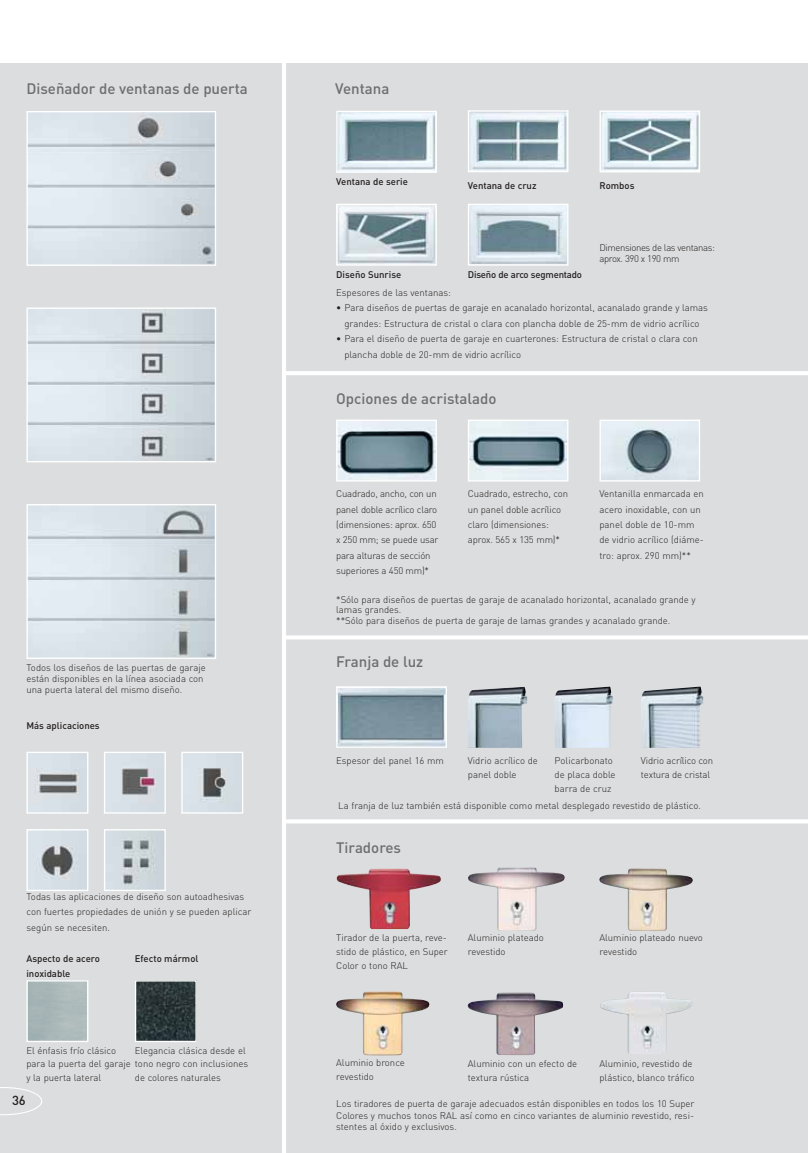
<style>
.page{position:relative;width:808px;height:1153px;background:#fff}
.page>*{position:absolute;margin:0;border:0;box-sizing:border-box;transform-origin:0 0}
.t1{font:500 15px "DIN";color:#6d6e70}
.t2{font:500 12.9px "DIN";color:#231f20}
.t3{font:300 9.6px/13.6px "DIN";color:#231f20}
.t4{font:300 9.6px/15.5px "DIN";letter-spacing:-.02em;color:#231f20}
.t5{font:500 9.6px/15.5px "DIN";color:#231f20}
.t6{font:300 9.6px/10.6px "DIN";letter-spacing:-.04em;color:#231f20}
.t7{font:500 9.6px "DIN";letter-spacing:-.02em;color:#231f20}
</style>
<div class="page">
<div style="left:0;top:63px;width:808px;height:1089px;background:#dcddde"></div>
<img style="left:28px;top:113px;width:186px;height:151px">
<div style="left:26px;top:111px;width:190px;height:155px;border:1px solid #fff"></div>
<hr style="left:282px;top:50px;width:4px;height:1102px;background:#fff">
<img style="left:28px;top:506px;width:186px;height:151px">
<div style="left:26px;top:504px;width:190px;height:155px;border:1px solid #fff"></div>
<img style="left:28px;top:309px;width:186px;height:151px">
<div style="left:26px;top:307px;width:190px;height:155px;border:1px solid #fff"></div>
<img style="left:336px;top:991px;width:93px;height:64px">
<img style="left:468px;top:992px;width:95px;height:63px">
<img style="left:599px;top:868px;width:94px;height:63px">
<img style="left:336px;top:868px;width:105px;height:61px">
<img style="left:468px;top:867px;width:96px;height:63px">
<img style="left:601px;top:421px;width:97px;height:58px">
<div style="left:599px;top:419px;width:101px;height:62px;border:1px solid #fff"></div>
<hr style="left:282px;top:819px;width:526px;height:4px;background:#fff">
<hr style="left:282px;top:371px;width:526px;height:4px;background:#fff">
<svg style="left:286px;top:635px;width:522px;height:4px;fill:#fff"></svg>
<img style="left:28px;top:753px;width:51px;height:58px">
<div style="left:26px;top:751px;width:62px;height:62px;border:1px solid #fff"></div>
<img style="left:106px;top:753px;width:51px;height:58px">
<div style="left:104px;top:751px;width:62px;height:62px;border:1px solid #fff"></div>
<img style="left:183px;top:753px;width:58px;height:58px">
<div style="left:181px;top:751px;width:62px;height:62px;border:1px solid #fff"></div>
<img style="left:28px;top:831px;width:58px;height:58px">
<div style="left:26px;top:829px;width:62px;height:62px;border:1px solid #fff"></div>
<img style="left:121px;top:831px;width:43px;height:58px">
<div style="left:104px;top:829px;width:62px;height:62px;border:1px solid #fff"></div>
<div style="left:26px;top:980px;width:62px;height:62px;border:1px solid #fff"></div>
<img style="left:137px;top:982px;width:58px;height:58px">
<div style="left:135px;top:980px;width:62px;height:62px;border:1px solid #fff"></div>
<img style="left:641px;top:686px;width:62px;height:61px">
<img style="left:554px;top:686px;width:59px;height:62px">
<img style="left:468px;top:687px;width:59px;height:61px">
<img style="left:338px;top:113px;width:97px;height:58px">
<div style="left:336px;top:111px;width:101px;height:62px;border:1px solid #fff"></div>
<img style="left:601px;top:112px;width:97px;height:58px">
<div style="left:599px;top:110px;width:101px;height:62px;border:1px solid #fff"></div>
<img style="left:470px;top:112px;width:96px;height:58px">
<div style="left:468px;top:110px;width:100px;height:62px;border:1px solid #fff"></div>
<img style="left:470px;top:206px;width:96px;height:58px">
<div style="left:468px;top:204px;width:100px;height:62px;border:1px solid #fff"></div>
<img style="left:338px;top:206px;width:97px;height:58px">
<div style="left:336px;top:204px;width:101px;height:62px;border:1px solid #fff"></div>
<img style="left:338px;top:688px;width:107px;height:57px">
<div style="left:336px;top:686px;width:111px;height:61px;border:1px solid #fff"></div>
<img style="left:338px;top:421px;width:97px;height:58px">
<div style="left:336px;top:419px;width:101px;height:62px;border:1px solid #fff"></div>
<img style="left:470px;top:421px;width:96px;height:58px">
<div style="left:468px;top:419px;width:100px;height:62px;border:1px solid #fff"></div>
<img style="left:600px;top:992px;width:93px;height:61px">
<svg style="left:0;top:1087px;width:42px;height:28px"></svg>
<h1 class="t1" style="left:26px;top:84px;width:223px">Diseñador de ventanas de puerta</h1>
<h1 class="t1" style="left:335px;top:84px;width:56px">Ventana</h1>
<p class="t5" style="left:336px;top:175px;width:73px">Ventana de serie</p>
<p class="t5" style="left:468px;top:179px;width:70px">Ventana de cruz</p>
<p class="t5" style="left:599px;top:179px;width:36px">Rombos</p>
<p class="t5" style="left:336px;top:268px;width:67px">Diseño Sunrise</p>
<p class="t7" style="left:468px;top:271px;width:116px">Diseño de arco segmentado</p>
<p class="t6" style="left:599px;top:243px;width:117px">Dimensiones de las ventanas: aprox. 390 x 190 mm</p>
<p class="t3" style="left:336px;top:286px;width:116px">Espesores de las ventanas:</p>
<p class="t3" style="left:336px;top:301px;width:373px;line-height:15.5px;text-align:center">• Para diseños de puertas de garaje en acanalado horizontal, acanalado grande y lamas grandes: Estructura de cristal o clara con plancha doble de 25-mm de vidrio acrílico</p>
<p class="t3" style="left:344px;top:332px;width:355px;line-height:15.5px;text-indent:-8px">• Para el diseño de puerta de garaje en cuarterones: Estructura de cristal o clara con plancha doble de 20-mm de vidrio acrílico</p>
<h1 class="t1" style="left:336px;top:393px;width:162px">Opciones de acristalado</h1>
<p class="t4" style="left:336px;top:487px;width:104px">Cuadrado, ancho, con un panel doble acrílico claro (dimensiones: aprox. 650 x 250 mm; se puede usar para alturas de sección superiores a 450 mm)*</p>
<p class="t3" style="left:468px;top:487px;width:102px;line-height:15.5px">Cuadrado, estrecho, con un panel doble acrílico claro (dimensiones: aprox. 565 x 135 mm)*</p>
<p class="t3" style="left:599px;top:487px;width:106px;line-height:15.5px">Ventanilla enmarcada en acero inoxidable, con un panel doble de 10-mm de vidrio acrílico (diáme&shy;tro: aprox. 290 mm)**</p>
<p class="t3" style="left:26px;top:663px;width:181px;line-height:10.6px">Todos los diseños de las puertas de garaje están disponibles en la línea asociada con una puerta lateral del mismo diseño.</p>
<p class="t5" style="left:26px;top:719px;width:75px">Más aplicaciones</p>
<p class="t3" style="left:26px;top:889px;width:226px;line-height:15.5px">Todas las aplicaciones de diseño son autoadhesivas con fuertes propiedades de unión y se pueden aplicar según se necesiten.</p>
<p class="t5" style="left:26px;top:951px;width:75px">Aspecto de acero inoxidable</p>
<p class="t5" style="left:135px;top:951px;width:65px">Efecto mármol</p>
<p class="t3" style="left:26px;top:1044px;width:223px">El énfasis frío clásico<br>para la puerta del garaje tono negro con inclusiones y la puerta lateral</p>
<p class="t3" style="left:135px;top:1044px;width:112px">Elegancia clásica desde el</p>
<p class="t3" style="left:135px;top:1071px;width:87px">de colores naturales</p>
<h2 class="t2" style="left:12px;top:1096px;width:15px">36</h2>
<p class="t3" style="left:336px;top:595px;width:361px;line-height:10.6px">*Sólo para diseños de puertas de garaje de acanalado horizontal, acanalado grande y lamas grandes.<br>**Sólo para diseños de puerta de garaje de lamas grandes y acanalado grande.</p>
<h1 class="t1" style="left:336px;top:656px;width:89px">Franja de luz</h1>
<p class="t3" style="left:336px;top:755px;width:109px">Espesor del panel 16 mm</p>
<p class="t3" style="left:468px;top:755px;width:72px">Vidrio acrílico de panel doble</p>
<p class="t3" style="left:555px;top:755px;width:62px">Policarbonato de placa doble barra de cruz</p>
<p class="t3" style="left:641px;top:755px;width:74px">Vidrio acrílico con textura de cristal</p>
<p class="t3" style="left:338px;top:799px;width:364px">La franja de luz también está disponible como metal desplegado revestido de plástico.</p>
<h1 class="t1" style="left:336px;top:842px;width:66px">Tiradores</h1>
<p class="t3" style="left:336px;top:932px;width:113px;text-align:justify">Tirador de la puerta, reve&shy;stido de plástico, en Super Color o tono RAL</p>
<p class="t3" style="left:468px;top:932px;width:78px">Aluminio plateado revestido</p>
<p class="t3" style="left:599px;top:932px;width:105px">Aluminio plateado nuevo revestido</p>
<p class="t3" style="left:336px;top:1057px;width:70px">Aluminio bronce revestido</p>
<p class="t3" style="left:468px;top:1058px;width:111px">Aluminio con un efecto de textura rústica</p>
<p class="t3" style="left:599px;top:1058px;width:97px">Aluminio, revestido de plástico, blanco trá-co</p>
<p class="t3" style="left:336px;top:1099px;width:360px;line-height:11.4px;text-align:justify">Los tiradores de puerta de garaje adecuados están disponibles en todos los 10 Super Colores y muchos tonos RAL así como en cinco variantes de aluminio revestido, resi&shy;stentes al óxido y exclusivos.</p>
</div>
